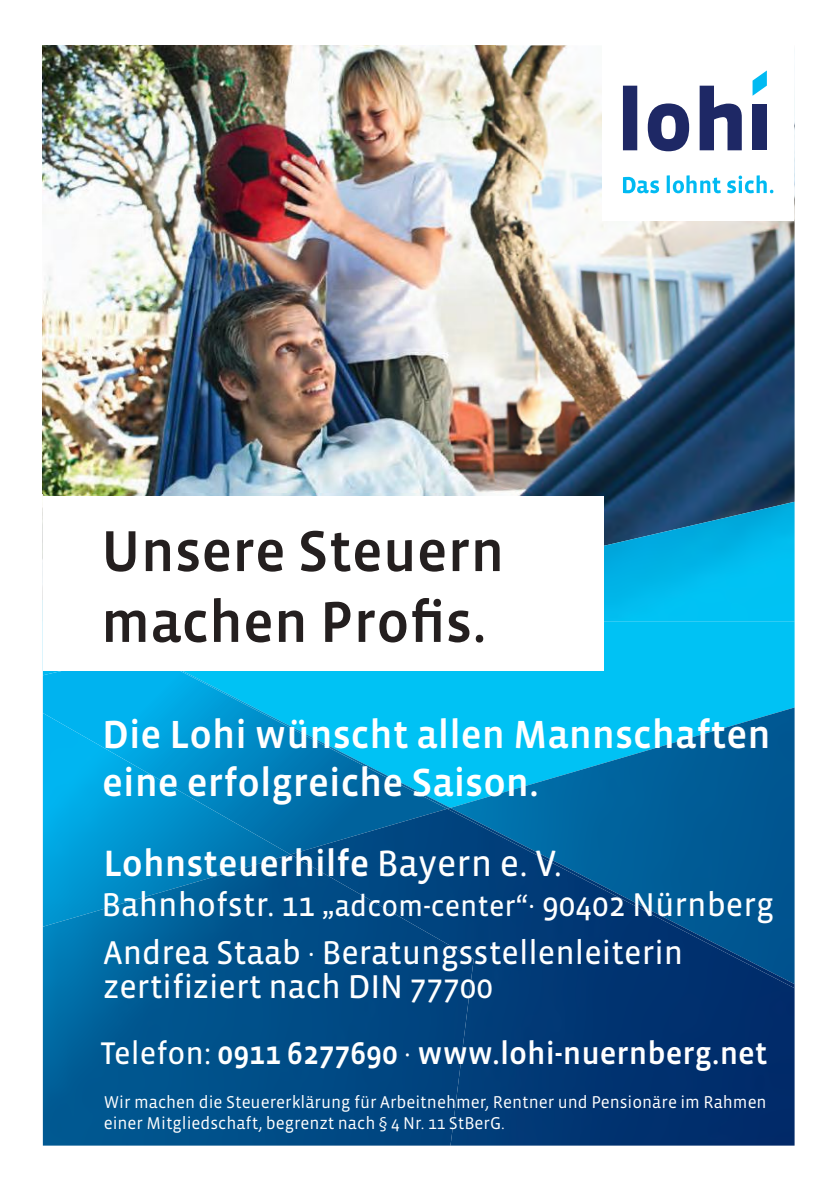
<style>
.page{position:relative;width:840px;height:1191px;background:#fff}
.page>*{position:absolute;margin:0;border:0;box-sizing:border-box;transform-origin:0 0}
.t1{font:500 59px/70.8px "Vista Sans OT";color:#241f1f}
.t2{font:500 40.2px/48.2px "Vista Sans OT";color:#fff}
.t3{font:500 37.4px "Vista Sans OT";color:#fff}
.t4{font:33.8px/33.8px "Vista Sans OT";color:#fff}
.t5{font:500 32px "Vista Sans OT";color:#fff}
.t6{font:17.4px/21px "Vista Sans OT";color:#fff}
.s1{font-weight:400}
.s2{font-size:30px}
.s3{font-style:inherit}
</style>
<div class="page">
<img style="left:43px;top:45px;width:451px;height:451px">
<img style="left:494px;top:45px;width:300px;height:457px">
<div style="left:602px;top:45px;width:191px;height:176px;background:#fff"></div>
<svg style="left:752px;top:71px;width:14px;height:25px"></svg>
<svg style="left:699px;top:86px;width:42px;height:64px"></svg>
<svg style="left:622px;top:86px;width:15px;height:64px"></svg>
<div style="left:752px;top:105px;width:14px;height:45px;background:#1e2865"></div>
<svg style="left:647px;top:103px;width:41px;height:48px"></svg>
<svg style="left:623px;top:177px;width:35px;height:16px"></svg>
<svg style="left:666px;top:175px;width:54px;height:18px"></svg>
<svg style="left:727px;top:175px;width:46px;height:18px"></svg>
<div style="left:450px;top:621px;width:344px;height:86px;background:#00c2f4"></div>
<img style="left:604px;top:502px;width:190px;height:119px">
<svg style="left:43px;top:671px;width:404px;height:137px;background:#00ace1"></svg>
<img style="left:43px;top:713px;width:247px;height:141px">
<img style="left:450px;top:707px;width:344px;height:101px">
<img style="left:290px;top:808px;width:504px;height:337px">
<img style="left:43px;top:854px;width:430px;height:291px">
<div style="left:43px;top:496px;width:560px;height:175px;background:#fff"></div>
<h1 class="t1" style="left:101px;top:517px;width:405px">Unsere Steuern machen Profis.</h1>
<h2 class="t2" style="left:102px;top:710px;width:669px">Die Lohi wünscht allen Mannschaften eine erfolgreiche Saison.</h2>
<h3 class="t3" style="left:103px;top:844px;width:460px">Lohnsteuerhilfe <span class="s1">Bayern e. V.</span></h3>
<h3 class="t4" style="left:101px;top:888px;width:673px">Bahnhofstr. 11 <span class="s2">„adcom-center“</span><span class="s3">·</span> 90402 Nürnberg</h3>
<h3 class="t4" style="left:104px;top:936px;width:581px">Andrea Staab <span class="s3">·</span> Beratungsstellenleiterin zertifiziert nach DIN 77700</h3>
<h3 class="t5" style="left:100px;top:1036px;width:668px"><span class="s1">Telefon:</span> 0911 6277690 <span class="s1">·</span> www.lohi-nuernberg.net</h3>
<p class="t6" style="left:104px;top:1092px;width:664px">Wir machen die Steuererklärung für Arbeitnehmer, Rentner und Pensionäre im Rahmen einer Mitgliedschaft, begrenzt nach § 4 Nr. 11 StBerG.</p>
</div>
